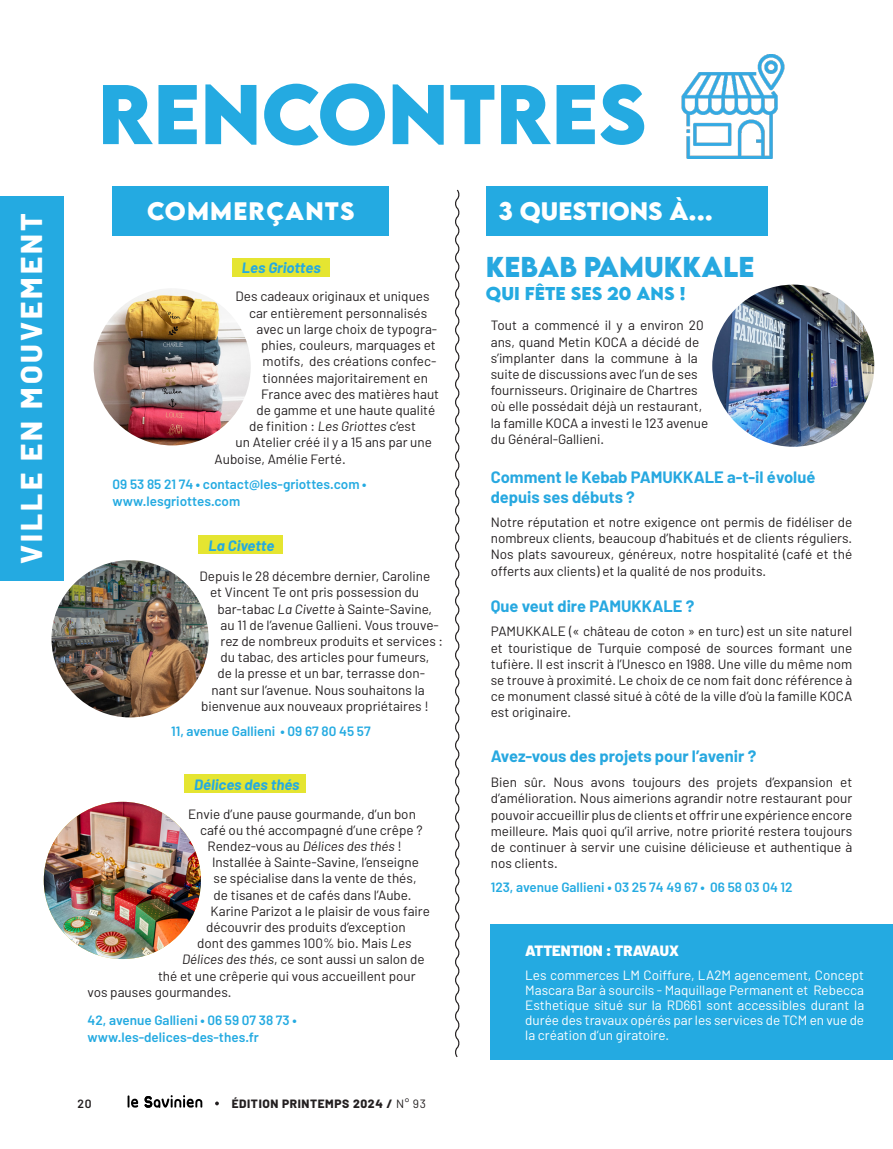
<style>
.page{position:relative;width:893px;height:1149px;background:#fff}
.page>*{position:absolute;margin:0;border:0;box-sizing:border-box;transform-origin:0 0}
.t1{font:700 75px "LEMONMILK";color:#24aae1}
.t2{font:800 30px "Barlow";letter-spacing:.1em;color:#fff}
.t3{font:700 25.5px "LEMONMILK";color:#27a8e0}
.t4{font:700 22.5px "LEMONMILK";color:#fff}
.t5{font:700 22.5px "LEMONMILK";letter-spacing:.035em;color:#fff}
.t6{font:700 16.5px/19.8px "Barlow";color:#27a8e0}
.t7{font:700 16.5px "LEMONMILK";color:#24aae1}
.t8{font:italic 700 15px "Barlow";color:#24aae1}
.t9{font:900 15px "Barlow";color:#fff}
.t10{font:13.5px/16.2px "Barlow";color:#231f20;text-align:justify}
.t11{font:13.5px/15px "Barlow";color:#fff;text-align:justify}
.t12{font:600 13.5px "Barlow";color:#24aae1}
.t13{font:800 12px "Barlow";letter-spacing:.05em;color:#231f20}
.t14{font:600 12px "Barlow";color:#231f20}
.s1{font-style:italic}
.s2{font-weight:700}
.s3{font-weight:400}
</style>
<div class="page">
<div style="left:232px;top:258px;width:97px;height:18px;background:#e5e531"></div>
<div style="left:113px;top:186px;width:276px;height:49px;background:#24aae1"></div>
<div style="left:486px;top:186px;width:282px;height:49px;background:#24aae1"></div>
<svg style="left:455px;top:189px;width:5px;height:868px"></svg>
<img style="left:94px;top:288px;width:157px;height:157px;border-radius:79px">
<div style="left:0;top:196px;width:64px;height:384px;background:#24aae1"></div>
<img style="left:681px;top:54px;width:104px;height:104px">
<img style="left:52px;top:560px;width:157px;height:157px;border-radius:79px">
<img style="left:44px;top:801px;width:157px;height:157px;border-radius:79px">
<div style="left:198px;top:535px;width:85px;height:18px;background:#e5e531"></div>
<div style="left:184px;top:774px;width:121px;height:18px;background:#e5e531"></div>
<img style="left:713px;top:285px;width:161px;height:161px">
<div style="left:706px;top:278px;width:175px;height:175px;border:6px solid #fff;border-radius:50%"></div>
<div style="left:491px;top:924px;width:402px;height:135px;background:#24aae1"></div>
<svg style="left:128px;top:1095px;width:10px;height:12px"></svg>
<svg style="left:144px;top:1095px;width:58px;height:12px"></svg>
<p class="t2" style="left:9px;top:563px;width:352px;rotate:-90deg">VILLE EN MOUVEMENT</p>
<p class="t1" style="left:98px;top:63px;width:56px">RENCONTRES</p>
<p class="t5" style="left:147px;top:195px;width:209px">COMMERÇANTS</p>
<p class="t8" style="left:242px;top:258px;width:80px">Les Griottes</p>
<p class="t10" style="left:236px;top:288px;width:196px">Des cadeaux originaux et uniques</p>
<p class="t10" style="left:249px;top:304px;width:180px">car entièrement personnalisés</p>
<p class="t10" style="left:257px;top:320px;width:182px">avec un large choix de typogra-</p>
<p class="t10" style="left:261px;top:336px;width:176px">phies, couleurs, marquages et</p>
<p class="t10" style="left:263px;top:353px;width:175px">motifs, des créations confec-</p>
<p class="t10" style="left:263px;top:369px;width:167px">tionnées majoritairement en</p>
<p class="t10" style="left:261px;top:385px;width:180px">France avec des matières haut</p>
<p class="t10" style="left:257px;top:401px;width:180px">de gamme et une haute qualité</p>
<p class="t10" style="left:249px;top:417px;width:168px">de finition : <span class="s1">Les Griottes</span> c’est</p>
<p class="t10" style="left:236px;top:434px;width:198px">un Atelier créé il y a 15 ans par une</p>
<p class="t10" style="left:215px;top:450px;width:133px">Auboise, Amélie Ferté.</p>
<p class="t12" style="left:113px;top:475px;width:255px">09 53 85 21 74 <span class="s2">•</span> contact@les-griottes.com <span class="s2">•</span></p>
<p class="t12" style="left:113px;top:492px;width:129px">www.lesgriottes.com</p>
<p class="t8" style="left:209px;top:535px;width:67px">La Civette</p>
<p class="t10" style="left:200px;top:567px;width:232px">Depuis le 28 décembre dernier, Caroline</p>
<p class="t10" style="left:210px;top:584px;width:210px">et Vincent Te ont pris possession du</p>
<p class="t10" style="left:218px;top:600px;width:216px">bar-tabac <span class="s1">La Civette</span> à Sainte-Savine,</p>
<p class="t10" style="left:221px;top:616px;width:220px">au 11 de l’avenue Gallieni. Vous trouve-</p>
<p class="t10" style="left:221px;top:632px;width:224px">rez de nombreux produits et services :</p>
<p class="t10" style="left:221px;top:648px;width:210px">du tabac, des articles pour fumeurs,</p>
<p class="t10" style="left:218px;top:665px;width:209px">de la presse et un bar, terrasse don-</p>
<p class="t10" style="left:212px;top:681px;width:215px">nant sur l’avenue. Nous souhaitons la</p>
<p class="t10" style="left:201px;top:697px;width:229px">bienvenue aux nouveaux propriétaires !</p>
<p class="t12" style="left:171px;top:722px;width:201px">11, avenue Gallieni <span class="s2">•</span> 09 67 80 45 57</p>
<p class="t8" style="left:194px;top:774px;width:107px">Délices des thés</p>
<p class="t10" style="left:188px;top:805px;width:229px">Envie d’une pause gourmande, d’un bon</p>
<p class="t10" style="left:200px;top:821px;width:224px">café ou thé accompagné d’une crêpe ?</p>
<p class="t10" style="left:208px;top:837px;width:196px">Rendez-vous au <span class="s1">Délices des thés</span> !</p>
<p class="t10" style="left:212px;top:853px;width:208px">Installée à Sainte-Savine, l’enseigne</p>
<p class="t10" style="left:214px;top:869px;width:205px">se spécialise dans la vente de thés,</p>
<p class="t10" style="left:214px;top:886px;width:199px">de tisanes et de cafés dans l’Aube.</p>
<p class="t10" style="left:211px;top:902px;width:221px">Karine Parizot a le plaisir de vous faire</p>
<p class="t10" style="left:206px;top:918px;width:201px">découvrir des produits d’exception</p>
<p class="t10" style="left:197px;top:934px;width:216px">dont des gammes 100% bio. Mais <span class="s1">Les</span></p>
<p class="t10" style="left:182px;top:950px;width:244px"><span class="s1">Délices des thés</span>, ce sont aussi un salon de</p>
<p class="t10" style="left:158px;top:967px;width:259px">thé et une crêperie qui vous accueillent pour</p>
<p class="t10" style="left:88px;top:983px;width:146px">vos pauses gourmandes.</p>
<p class="t12" style="left:88px;top:1011px;width:211px">42, avenue Gallieni <span class="s2">•</span> 06 59 07 38 73 <span class="s2">•</span></p>
<p class="t12" style="left:88px;top:1028px;width:173px">www.les-delices-des-thes.fr</p>
<p class="t14" style="left:78px;top:1095px;width:16px">20</p>
<p class="t13" style="left:232px;top:1093px;width:196px">ÉDITION PRINTEMPS 2024 / <span class="s3">N° 93</span></p>
<p class="t4" style="left:499px;top:195px;width:216px">3 QUESTIONS À...</p>
<p class="t3" style="left:486px;top:249px;width:270px">KEBAB PAMUKKALE</p>
<p class="t7" style="left:486px;top:282px;width:202px">QUI FÊTE SES 20 ANS !</p>
<p class="t10" style="left:491px;top:317px;width:219px;text-align:left">Tout a commencé il y a environ 20 ans, quand Metin KOCA a décidé de s’implanter dans la commune à la suite de discussions avec l’un de ses fournisseurs. Originaire de Chartres où elle possédait déjà un restaurant, la famille KOCA a investi le 123 avenue du Général-Gallieni.</p>
<p class="t6" style="left:491px;top:467px;width:326px">Comment le Kebab PAMUKKALE a-t-il évolué depuis ses débuts ?</p>
<p class="t10" style="left:491px;top:513px;width:363px">Notre réputation et notre exigence ont permis de fidéliser de nombreux clients, beaucoup d’habitués et de clients réguliers.<br>Nos plats savoureux, généreux, notre hospitalité (café et thé offerts aux clients) et la qualité de nos produits.</p>
<p class="t6" style="left:491px;top:595px;width:205px">Que veut dire PAMUKKALE ?</p>
<p class="t10" style="left:491px;top:623px;width:363px">PAMUKKALE (« château de coton » en turc) est un site naturel et touristique de Turquie composé de sources formant une tufière. Il est inscrit à l’Unesco en 1988. Une ville du même nom se trouve à proximité. Le choix de ce nom fait donc référence à ce monument classé situé à côté de la ville d’où la famille KOCA est originaire.</p>
<p class="t6" style="left:491px;top:745px;width:267px">Avez-vous des projets pour l’avenir ?</p>
<p class="t10" style="left:491px;top:773px;width:363px">Bien sûr. Nous avons toujours des projets d’expansion et d’amélioration. Nous aimerions agrandir notre restaurant pour pouvoir accueillir plus de clients et offrir une expérience encore meilleure. Mais quoi qu’il arrive, notre priorité restera toujours de continuer à servir une cuisine délicieuse et authentique à nos clients.</p>
<p class="t12" style="left:491px;top:878px;width:303px">123, avenue Gallieni <span class="s2">•</span> 03 25 74 49 67 <span class="s2">•</span> 06 58 03 04 12</p>
<p class="t9" style="left:525px;top:941px;width:155px">ATTENTION : TRAVAUX</p>
<p class="t11" style="left:525px;top:967px;width:340px">Les commerces LM Coiffure, LA2M agencement, Concept Mascara Bar à sourcils - Maquillage Permanent et Rebecca Esthetique situé sur la RD661 sont accessibles durant la durée des travaux opérés par les services de TCM en vue de la création d‘un giratoire.</p>
</div>
